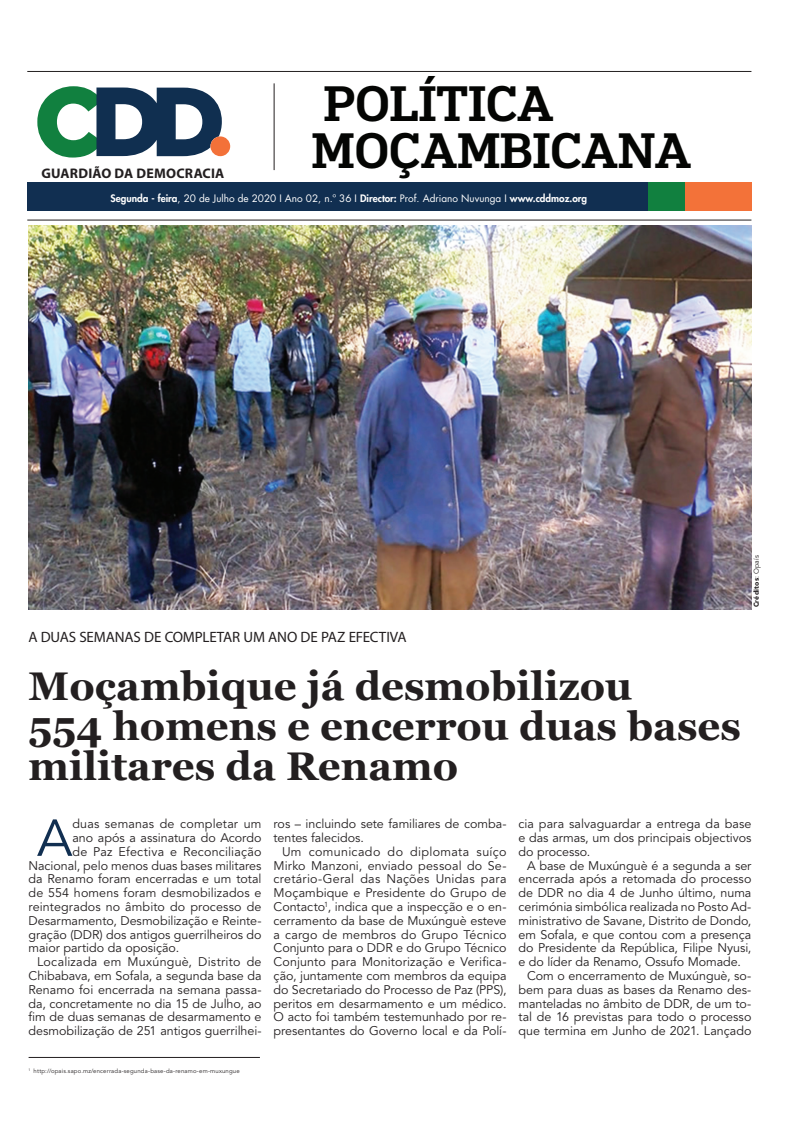
<style>
.page{position:relative;width:794px;height:1134px;background:#fff}
.page>*{position:absolute;margin:0;border:0;box-sizing:border-box;transform-origin:0 0}
.t1{font:51.5px "Avenir LT Std";color:#112f51}
.t2{font:500 47px/47px "Popular";color:#040503}
.t3{font:700 40px/40px "Georgia";color:#231f20}
.t4{font:15px "Myriad Pro";letter-spacing:-.015em;color:#231f20}
.t5{font:700 13.9px "Myriad Pro";letter-spacing:.015em;color:#231f20}
.t6{font:12.5px/13.8px "Avenir LT Std";color:#231f20;text-align:justify}
.t7{font:12.5px "Avenir LT Std";letter-spacing:.02em;color:#231f20}
.t8{font:10px "Futura LT";color:#fff}
.t9{font:900 7px "Avenir LT Std";letter-spacing:.025em;color:#231f20}
.t10{font:6px "Avenir LT Std";letter-spacing:.025em;color:#231f20}
.s1{font-weight:800}
.s2{font-weight:400}
</style>
<div class="page">
<div style="left:27px;top:182px;width:724px;height:29px;background:#112f51"></div>
<hr style="left:27px;top:71px;width:724px;height:1px;background:#231f20">
<hr style="left:27px;top:220px;width:724px;height:1px;background:#231f20">
<svg style="left:37px;top:86px;width:193px;height:72px"></svg>
<div style="left:648px;top:182px;width:103px;height:29px;background:#f37239"></div>
<div style="left:648px;top:182px;width:37px;height:29px;background:#11803f"></div>
<hr style="left:274px;top:83px;width:1px;height:87px;background:#231f20">
<img style="left:29px;top:225px;width:722px;height:384px">
<hr style="left:29px;top:1057px;width:231px;height:1px;background:#231f20">
<h2 class="t2" style="left:312px;top:79px;width:381px">POLÍTICA<br>MOÇAMBICANA</h2>
<p class="t5" style="left:41px;top:164px;width:184px">GUARDIÃO DA DEMOCRACIA</p>
<p class="t8" style="left:111px;top:192px;width:478px"><span class="s1">Segunda - feira</span>, 20 de Julho de 2020 I Ano 02, n.º 36 I <span class="s1">Director:</span> Prof. Adriano Nuvunga I <span class="s1">www.cddmoz.org</span></p>
<p class="t4" style="left:28px;top:628px;width:380px">A DUAS SEMANAS DE COMPLETAR UM ANO DE PAZ EFECTIVA</p>
<h3 class="t3" style="left:29px;top:666px;width:714px">Moçambique já desmobilizou<br>554 homens e encerrou duas bases militares da Renamo</h3>
<p class="t9" style="left:752px;top:607px;width:54px;rotate:-90deg">Créditos<span class="s2">: Opaís</span></p>
<h1 class="t1" style="left:37px;top:808px;width:37px">A</h1>
<p class="t6" style="left:72px;top:817px;width:191px">duas semanas de completar um</p>
<p class="t6" style="left:72px;top:831px;width:191px">ano após a assinatura do Acordo</p>
<p class="t6" style="left:72px;top:845px;width:191px">de Paz Efectiva e Reconciliação</p>
<p class="t6" style="left:29px;top:859px;width:234px">Nacional, pelo menos duas bases militares</p>
<p class="t6" style="left:29px;top:873px;width:234px">da Renamo foram encerradas e um total</p>
<p class="t6" style="left:29px;top:886px;width:234px">de 554 homens foram desmobilizados e</p>
<p class="t6" style="left:29px;top:900px;width:234px">reintegrados no âmbito do processo de</p>
<p class="t6" style="left:29px;top:914px;width:234px">Desarmamento, Desmobilização e Reinte-</p>
<p class="t6" style="left:29px;top:928px;width:234px">gração (DDR) dos antigos guerrilheiros do</p>
<p class="t6" style="left:29px;top:942px;width:152px">maior partido da oposição.</p>
<p class="t7" style="left:37px;top:955px;width:226px">Localizada em Muxúnguè, Distrito de</p>
<p class="t6" style="left:29px;top:969px;width:234px">Chibabava, em Sofala, a segunda base da</p>
<p class="t6" style="left:29px;top:983px;width:234px">Renamo foi encerrada na semana passa-</p>
<p class="t6" style="left:29px;top:997px;width:234px">da, concretamente no dia 15 de Julho, ao</p>
<p class="t6" style="left:29px;top:1011px;width:234px">fim de duas semanas de desarmamento e</p>
<p class="t6" style="left:29px;top:1024px;width:234px">desmobilização de 251 antigos guerrilhei-</p>
<p class="t10" style="left:28px;top:1068px;width:213px"><sup>1</sup> http://opais.sapo.mz/encerrada-segunda-base-da-renamo-em-muxungue</p>
<p class="t6" style="left:273px;top:817px;width:234px">ros – incluindo sete familiares de comba&shy;tentes falecidos.</p>
<p class="t6" style="left:273px;top:845px;width:234px;text-indent:9px">Um comunicado do diplomata suíço Mirko Manzoni, enviado pessoal do Se&shy;cretário-Geral das Nações Unidas para Moçambique e Presidente do Grupo de Contacto<sup>1</sup>, indica que a inspecção e o en&shy;cerramento da base de Muxúnguè esteve a cargo de membros do Grupo Técnico Conjunto para o DDR e do Grupo Técnico Conjunto para Monitorização e Verifica&shy;ção, juntamente com membros da equipa do Secretariado do Processo de Paz (PPS), peritos em desarmamento e um médico.<br>O acto foi também testemunhado por re&shy;presentantes do Governo local e da Polí-</p>
<p class="t6" style="left:518px;top:817px;width:234px">cia para salvaguardar a entrega da base e das armas, um dos principais objectivos do processo.</p>
<p class="t6" style="left:527px;top:859px;width:226px">A base de Muxúnguè é a segunda a ser</p>
<p class="t6" style="left:518px;top:873px;width:234px">encerrada após a retomada do processo</p>
<p class="t6" style="left:518px;top:886px;width:234px">de DDR no dia 4 de Junho último, numa</p>
<p class="t6" style="left:518px;top:900px;width:234px">cerimónia simbólica realizada no Posto Ad-</p>
<p class="t6" style="left:518px;top:914px;width:234px">ministrativo de Savane, Distrito de Dondo,</p>
<p class="t6" style="left:518px;top:928px;width:234px">em Sofala, e que contou com a presença</p>
<p class="t6" style="left:518px;top:942px;width:234px">do Presidente da República, Filipe Nyusi,</p>
<p class="t6" style="left:518px;top:955px;width:224px">e do líder da Renamo, Ossufo Momade.</p>
<p class="t6" style="left:527px;top:969px;width:226px">Com o encerramento de Muxúnguè, so-</p>
<p class="t6" style="left:518px;top:983px;width:234px">bem para duas as bases da Renamo des-</p>
<p class="t6" style="left:518px;top:997px;width:234px">manteladas no âmbito de DDR, de um to-</p>
<p class="t6" style="left:518px;top:1011px;width:234px">tal de 16 previstas para todo o processo</p>
<p class="t6" style="left:518px;top:1024px;width:234px">que termina em Junho de 2021. Lançado</p>
</div>
